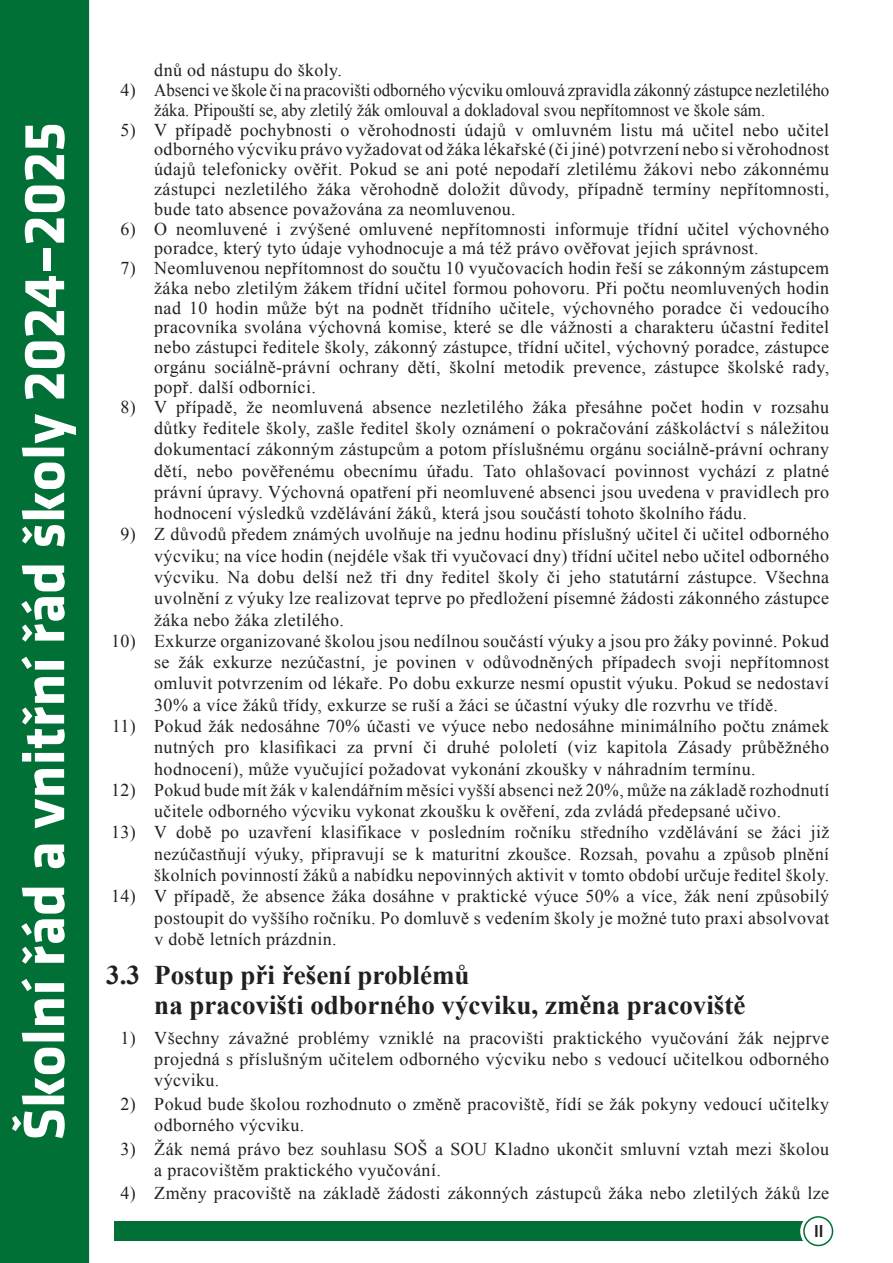
<style>
.page{position:relative;width:893px;height:1263px;background:#fff}
.page>*{position:absolute;margin:0;border:0;box-sizing:border-box;transform-origin:0 0}
.t1{font:700 60px "Klavika";color:#fff}
.t2{font:700 27px/30.3px "Times New Roman";color:#231f20}
.t3{font:18px/21.3px "Times New Roman";letter-spacing:.02em;color:#231f20;text-align:justify}
.t4{font:18px/19.8px "Times New Roman";color:#231f20}
.t5{font:500 18px "Handel Gothic DOT";color:#231f20}
</style>
<div class="page">
<div style="left:115px;top:1221px;width:698px;height:20px;background:#007036"></div>
<div style="left:800px;top:1213px;width:36px;height:36px;border:8px solid #fff;border-radius:50%"></div>
<div style="left:804px;top:1217px;width:28px;height:28px;background:#fff;border-radius:50%"></div>
<div style="left:803px;top:1216px;width:30px;height:30px;border:2px solid #007036;border-radius:50%"></div>
<div style="left:0;top:0;width:88px;height:1263px;background:#007036"></div>
<h1 class="t1" style="left:12px;top:1141px;width:1020px;rotate:-90deg">Školní řád a vnitřní řád školy 2024–2025</h1>
<p class="t3" style="left:154px;top:59px;width:189px">dnů od nástupu do školy.</p>
<p class="t4" style="left:154px;top:80px;width:676px;text-indent:-34px">4) Absenci ve škole či na pracovišti odborného výcviku omlouvá zpravidla zákonný zástupce nezletilého žáka. Připouští se, aby zletilý žák omlouval a dokladoval svou nepřítomnost ve škole sám.</p>
<p class="t3" style="left:154px;top:119px;width:676px;line-height:19.8px;text-indent:-34px">5) V případě pochybnosti o věrohodnosti údajů v omluvném listu má učitel nebo učitel odborného výcviku právo vyžadovat od žáka lékařské (či jiné) potvrzení nebo si věrohodnost údajů telefonicky ověřit. Pokud se ani poté nepodaří zletilému žákovi nebo zákonnému zástupci nezletilého žáka věrohodně doložit důvody, případně termíny nepřítomnosti, bude tato absence považována za neomluvenou.</p>
<p class="t3" style="left:154px;top:218px;width:676px;line-height:19.8px;text-indent:-34px">6) O neomluvené i zvýšené omluvené nepřítomnosti informuje třídní učitel výchovného poradce, který tyto údaje vyhodnocuje a má též právo ověřovat jejich správnost.</p>
<p class="t3" style="left:154px;top:258px;width:676px;line-height:19.8px;text-indent:-34px">7) Neomluvenou nepřítomnost do součtu 10 vyučovacích hodin řeší se zákonným zástupcem žáka nebo zletilým žákem třídní učitel formou pohovoru. Při počtu neomluvených hodin nad 10 hodin může být na podnět třídního učitele, výchovného poradce či vedoucího pracovníka svolána výchovná komise, které se dle vážnosti a charakteru účastní ředitel nebo zástupci ředitele školy, zákonný zástupce, třídní učitel, výchovný poradce, zástupce orgánu sociálně-právní ochrany dětí, školní metodik prevence, zástupce školské rady, popř. další odborníci.</p>
<p class="t3" style="left:154px;top:396px;width:676px;text-indent:-34px">8) V případě, že neomluvená absence nezletilého žáka přesáhne počet hodin v rozsahu důtky ředitele školy, zašle ředitel školy oznámení o pokračování záškoláctví s náležitou dokumentací zákonným zástupcům a potom příslušnému orgánu sociálně-právní ochrany dětí, nebo pověřenému obecnímu úřadu. Tato ohlašovací povinnost vychází z platné právní úpravy. Výchovná opatření při neomluvené absenci jsou uvedena v pravidlech pro hodnocení výsledků vzdělávání žáků, která jsou součástí tohoto školního řádu.</p>
<p class="t3" style="left:154px;top:523px;width:676px;text-indent:-34px">9) Z důvodů předem známých uvolňuje na jednu hodinu příslušný učitel či učitel odborného výcviku; na více hodin (nejdéle však tři vyučovací dny) třídní učitel nebo učitel odborného výcviku. Na dobu delší než tři dny ředitel školy či jeho statutární zástupce. Všechna uvolnění z výuky lze realizovat teprve po předložení písemné žádosti zákonného zástupce žáka nebo žáka zletilého.</p>
<p class="t3" style="left:154px;top:630px;width:676px;text-indent:-43px">10) Exkurze organizované školou jsou nedílnou součástí výuky a jsou pro žáky povinné. Pokud se žák exkurze nezúčastní, je povinen v odůvodněných případech svoji nepřítomnost omluvit potvrzením od lékaře. Po dobu exkurze nesmí opustit výuku. Pokud se nedostaví 30% a více žáků třídy, exkurze se ruší a žáci se účastní výuky dle rozvrhu ve třídě.</p>
<p class="t3" style="left:154px;top:715px;width:676px;text-indent:-42px">11) Pokud žák nedosáhne 70% účasti ve výuce nebo nedosáhne minimálního počtu známek nutných pro klasifikaci za první či druhé pololetí (viz kapitola Zásady průběžného hodnocení), může vyučující požadovat vykonání zkoušky v náhradním termínu.</p>
<p class="t3" style="left:111px;top:779px;width:719px;text-align:center">12) Pokud bude mít žák v kalendářním měsíci vyšší absenci než 20%, může na základě rozhodnutí učitele odborného výcviku vykonat zkoušku k ověření, zda zvládá předepsané učivo.</p>
<p class="t3" style="left:154px;top:821px;width:676px;text-indent:-43px">13) V době po uzavření klasifikace v posledním ročníku středního vzdělávání se žáci již nezúčastňují výuky, připravují se k maturitní zkoušce. Rozsah, povahu a způsob plnění školních povinností žáků a nabídku nepovinných aktivit v tomto období určuje ředitel školy.</p>
<p class="t3" style="left:154px;top:885px;width:676px;text-indent:-43px">14) V případě, že absence žáka dosáhne v praktické výuce 50% a více, žák není způsobilý postoupit do vyššího ročníku. Po domluvě s vedením školy je možné tuto praxi absolvovat v době letních prázdnin.</p>
<h2 class="t2" style="left:154px;top:959px;width:593px;text-indent:-48px">3.3 Postup při řešení problémů<br>na pracovišti odborného výcviku, změna pracoviště</h2>
<p class="t3" style="left:154px;top:1027px;width:676px;text-indent:-34px">1) Všechny závažné problémy vzniklé na pracovišti praktického vyučování žák nejprve projedná s příslušným učitelem odborného výcviku nebo s vedoucí učitelkou odborného výcviku.</p>
<p class="t3" style="left:154px;top:1093px;width:676px;text-indent:-34px">2) Pokud bude školou rozhodnuto o změně pracoviště, řídí se žák pokyny vedoucí učitelky odborného výcviku.</p>
<p class="t3" style="left:154px;top:1137px;width:676px;text-indent:-34px">3) Žák nemá právo bez souhlasu SOŠ a SOU Kladno ukončit smluvní vztah mezi školou a pracovištěm praktického vyučování.</p>
<p class="t3" style="left:121px;top:1182px;width:710px">4) Změny pracoviště na základě žádosti zákonných zástupců žáka nebo zletilých žáků lze</p>
<p class="t5" style="left:814px;top:1220px;width:11px">11</p>
</div>
